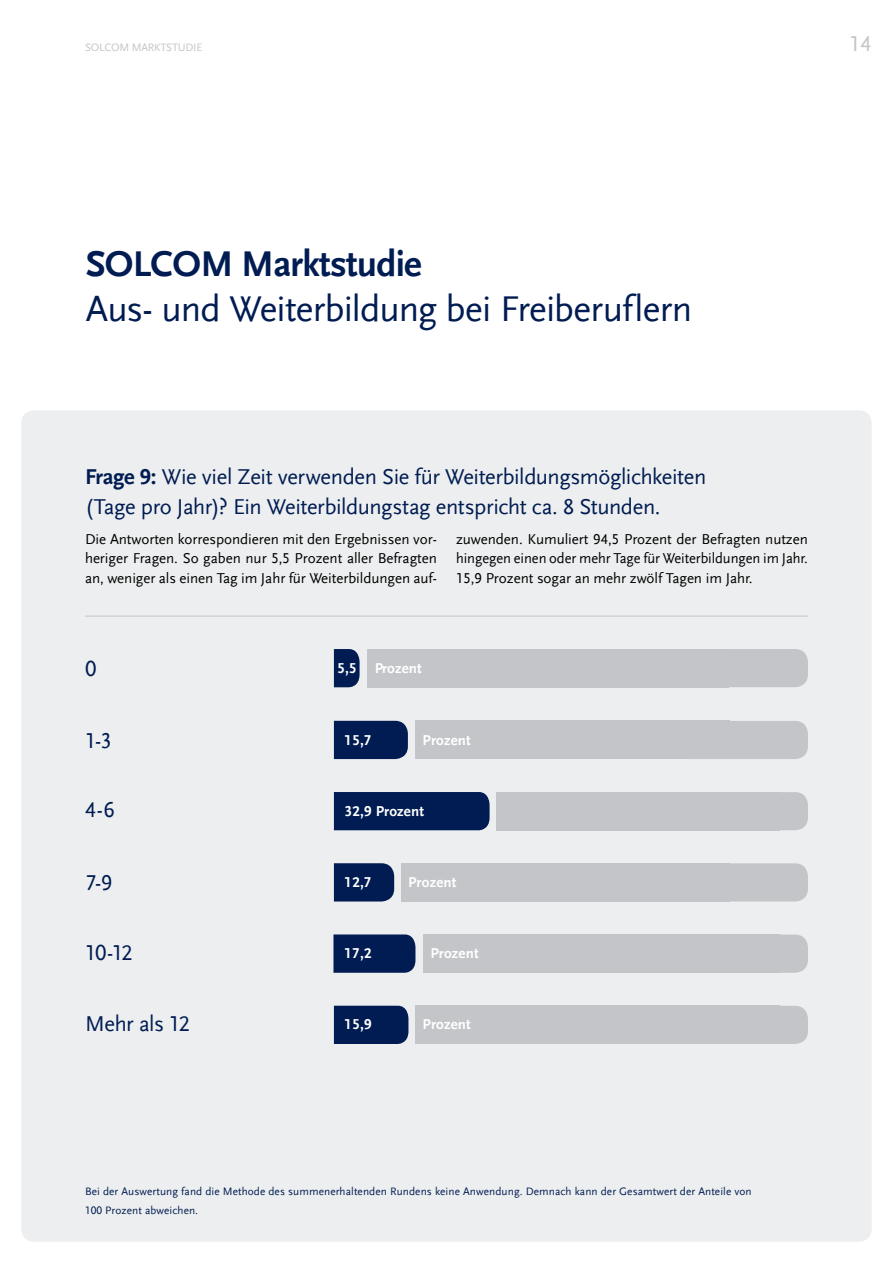
<style>
.page{position:relative;width:893px;height:1263px;background:#fff}
.page>*{position:absolute;margin:0;border:0;box-sizing:border-box;transform-origin:0 0}
.t1{font:37.5px "Scala Sans LF";letter-spacing:-.02em;color:#001c52}
.t2{font:700 37.5px "Scala Sans LF";letter-spacing:-.02em;color:#001c52}
.t3{font:22.5px/30px "Scala Sans LF";letter-spacing:-.02em;color:#001c52}
.t4{font:22.5px "Scala Sans LF";color:#c3c5c8}
.t5{font:15px/19.2px "Scala Sans LF";letter-spacing:-.005em;color:#000;text-align:justify}
.t6{font:700 15px "Scala Sans LF";letter-spacing:.01em;color:#fff}
.t7{font:11.25px/19.2px "Scala Sans LF";letter-spacing:.01em;color:#001c52}
.t8{font:11.25px "Scala Sans LF";letter-spacing:-.02em;color:#c3c5c8}
.s1{font-weight:700}
</style>
<div class="page">
<div style="left:21px;top:410px;width:851px;height:832px;background:#edeeef;border-radius:13px"></div>
<hr style="left:85px;top:616px;width:723px;height:1px;background:#c3c5c8">
<div style="left:561px;top:649px;width:247px;height:38px;background:#c3c5c8;border-radius:13px"></div>
<div style="left:367px;top:649px;width:362px;height:38px;background:#c3c5c8"></div>
<svg style="left:334px;top:649px;width:26px;height:38px"></svg>
<div style="left:334px;top:792px;width:156px;height:38px;background:#001c52"></div>
<svg style="left:333px;top:934px;width:82px;height:39px;background:#092458"></svg>
<div style="left:334px;top:1006px;width:74px;height:38px;background:#001c52"></div>
<div style="left:560px;top:792px;width:248px;height:38px;background:#c3c5c8;border-radius:13px"></div>
<div style="left:443px;top:934px;width:365px;height:39px;background:#c3c5c8;border-radius:13px"></div>
<div style="left:443px;top:1006px;width:365px;height:38px;background:#c3c5c8;border-radius:13px"></div>
<div style="left:496px;top:792px;width:283px;height:38px;background:#c3c5c8"></div>
<div style="left:423px;top:934px;width:356px;height:39px;background:#c3c5c8"></div>
<div style="left:415px;top:1006px;width:364px;height:38px;background:#c3c5c8"></div>
<div style="left:677px;top:721px;width:131px;height:38px;background:#c3c5c8;border-radius:13px"></div>
<div style="left:617px;top:863px;width:191px;height:38px;background:#c3c5c8;border-radius:13px"></div>
<div style="left:415px;top:721px;width:315px;height:38px;background:#c3c5c8"></div>
<div style="left:401px;top:863px;width:329px;height:38px;background:#c3c5c8"></div>
<div style="left:334px;top:721px;width:74px;height:38px;background:#001c52"></div>
<div style="left:334px;top:863px;width:60px;height:38px;background:#001c52"></div>
<p class="t8" style="left:85px;top:41px;width:119px">SOLCOM MARKTSTUDIE</p>
<h2 class="t4" style="left:849px;top:31px;width:24px">14</h2>
<h1 class="t2" style="left:86px;top:242px;width:338px">SOLCOM Marktstudie</h1>
<h1 class="t1" style="left:86px;top:288px;width:608px">Aus- und Weiterbildung bei Freiberuflern</h1>
<h2 class="t3" style="left:85px;top:462px;width:623px"><span class="s1">Frage 9:</span> Wie viel Zeit verwenden Sie für Weiterbildungsmöglichkeiten (Tage pro Jahr)? Ein Weiterbildungstag entspricht ca. 8 Stunden.</h2>
<p class="t5" style="left:85px;top:530px;width:353px">Die Antworten korrespondieren mit den Ergebnissen vor&shy;heriger Fragen. So gaben nur 5,5 Prozent aller Befragten an, weniger als einen Tag im Jahr für Weiterbildungen auf-</p>
<p class="t5" style="left:456px;top:530px;width:353px">zuwenden. Kumuliert 94,5 Prozent der Befragten nutzen hingegen einen oder mehr Tage für Weiterbildungen im Jahr.<br>15,9 Prozent sogar an mehr zwölf Tagen im Jahr.</p>
<h2 class="t3" style="left:85px;top:654px;width:13px">0</h2>
<p class="t6" style="left:338px;top:659px;width:86px">5,5 Prozent</p>
<h2 class="t3" style="left:85px;top:726px;width:29px">1-3</h2>
<p class="t6" style="left:345px;top:731px;width:28px">15,7</p>
<p class="t6" style="left:423px;top:731px;width:50px">Prozent</p>
<h2 class="t3" style="left:85px;top:795px;width:31px">4-6</h2>
<p class="t6" style="left:345px;top:802px;width:81px">32,9 Prozent</p>
<h2 class="t3" style="left:85px;top:868px;width:29px">7-9</h2>
<p class="t6" style="left:345px;top:874px;width:28px">12,7</p>
<p class="t6" style="left:408px;top:874px;width:50px">Prozent</p>
<h2 class="t3" style="left:85px;top:938px;width:49px">10-12</h2>
<p class="t6" style="left:345px;top:945px;width:28px">17,2</p>
<p class="t6" style="left:430px;top:945px;width:50px">Prozent</p>
<h2 class="t3" style="left:85px;top:1009px;width:106px">Mehr als 12</h2>
<p class="t6" style="left:345px;top:1016px;width:28px">15,9</p>
<p class="t6" style="left:423px;top:1016px;width:50px">Prozent</p>
<p class="t7" style="left:85px;top:1182px;width:668px">Bei der Auswertung fand die Methode des summenerhaltenden Rundens keine Anwendung. Demnach kann der Gesamtwert der Anteile von<br>100 Prozent abweichen.</p>
</div>
